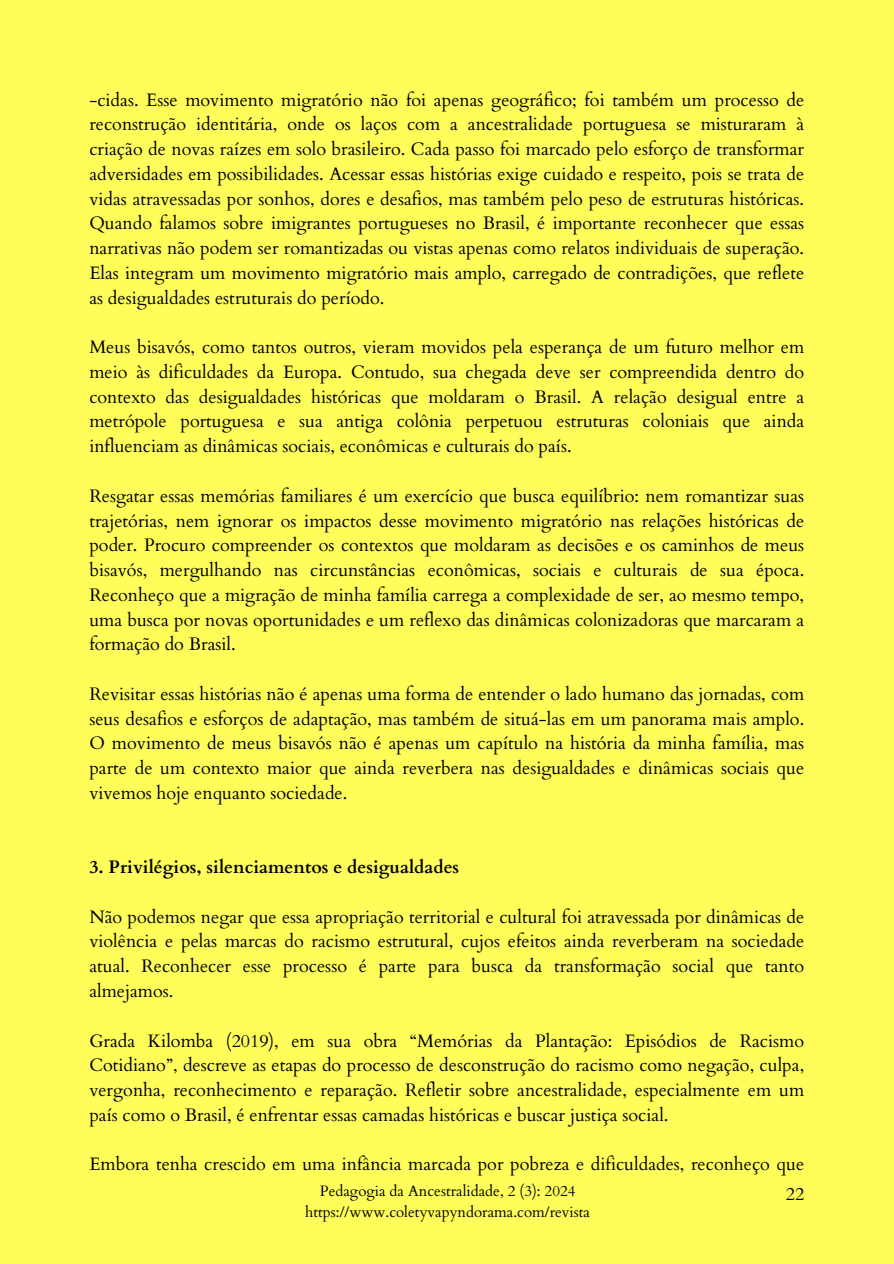
<style>
.page{position:relative;width:894px;height:1264px;background:#fff}
.page>*{position:absolute;margin:0;border:0;box-sizing:border-box;transform-origin:0 0}
.t1{font:18px/24.8px "Cardo";color:#000;text-align:justify}
.t2{font:700 18px "Cardo";color:#000}
.t3{font:15px "Cardo";color:#000}
</style>
<div class="page">
<div style="left:0;top:0;width:893px;height:1263px;background:#fffd5a"></div>
<h2 class="t1" style="left:89px;top:87px;width:716px">-cidas. Esse movimento migratório não foi apenas geográfico; foi também um processo de reconstrução identitária, onde os laços com a ancestralidade portuguesa se misturaram à criação de novas raízes em solo brasileiro. Cada passo foi marcado pelo esforço de transformar adversidades em possibilidades. Acessar essas histórias exige cuidado e respeito, pois se trata de vidas atravessadas por sonhos, dores e desafios, mas também pelo peso de estruturas históricas.<br>Quando falamos sobre imigrantes portugueses no Brasil, é importante reconhecer que essas narrativas não podem ser romantizadas ou vistas apenas como relatos individuais de superação.<br>Elas integram um movimento migratório mais amplo, carregado de contradições, que reflete as desigualdades estruturais do período.</h2>
<h2 class="t1" style="left:89px;top:335px;width:716px">Meus bisavós, como tantos outros, vieram movidos pela esperança de um futuro melhor em meio às dificuldades da Europa. Contudo, sua chegada deve ser compreendida dentro do contexto das desigualdades históricas que moldaram o Brasil. A relação desigual entre a metrópole portuguesa e sua antiga colônia perpetuou estruturas coloniais que ainda influenciam as dinâmicas sociais, econômicas e culturais do país.</h2>
<h2 class="t1" style="left:89px;top:483px;width:716px">Resgatar essas memórias familiares é um exercício que busca equilíbrio: nem romantizar suas trajetórias, nem ignorar os impactos desse movimento migratório nas relações históricas de poder. Procuro compreender os contextos que moldaram as decisões e os caminhos de meus bisavós, mergulhando nas circunstâncias econômicas, sociais e culturais de sua época.<br>Reconheço que a migração de minha família carrega a complexidade de ser, ao mesmo tempo, uma busca por novas oportunidades e um reflexo das dinâmicas colonizadoras que marcaram a formação do Brasil.</h2>
<h2 class="t1" style="left:89px;top:681px;width:716px">Revisitar essas histórias não é apenas uma forma de entender o lado humano das jornadas, com seus desafios e esforços de adaptação, mas também de situá-las em um panorama mais amplo.<br>O movimento de meus bisavós não é apenas um capítulo na história da minha família, mas parte de um contexto maior que ainda reverbera nas desigualdades e dinâmicas sociais que vivemos hoje enquanto sociedade.</h2>
<h1 class="t2" style="left:89px;top:855px;width:371px">3. Privilégios, silenciamentos e desigualdades</h1>
<h2 class="t1" style="left:89px;top:904px;width:716px">Não podemos negar que essa apropriação territorial e cultural foi atravessada por dinâmicas de violência e pelas marcas do racismo estrutural, cujos efeitos ainda reverberam na sociedade atual. Reconhecer esse processo é parte para busca da transformação social que tanto almejamos.</h2>
<h2 class="t1" style="left:89px;top:1028px;width:716px">Grada Kilomba (2019), em sua obra “Memórias da Plantação: Episódios de Racismo Cotidiano”, descreve as etapas do processo de desconstrução do racismo como negação, culpa, vergonha, reconhecimento e reparação. Refletir sobre ancestralidade, especialmente em um país como o Brasil, é enfrentar essas camadas históricas e buscar justiça social.</h2>
<h2 class="t1" style="left:89px;top:1152px;width:716px">Embora tenha crescido em uma infância marcada por pobreza e dificuldades, reconheço que</h2>
<p class="t3" style="left:320px;top:1181px;width:257px">Pedagogia da Ancestralidade, 2 (3): 2024</p>
<p class="t1" style="left:785px;top:1181px;width:20px">22</p>
<p class="t3" style="left:305px;top:1201px;width:286px">https://www.coletyvapyndorama.com/revista</p>
</div>
